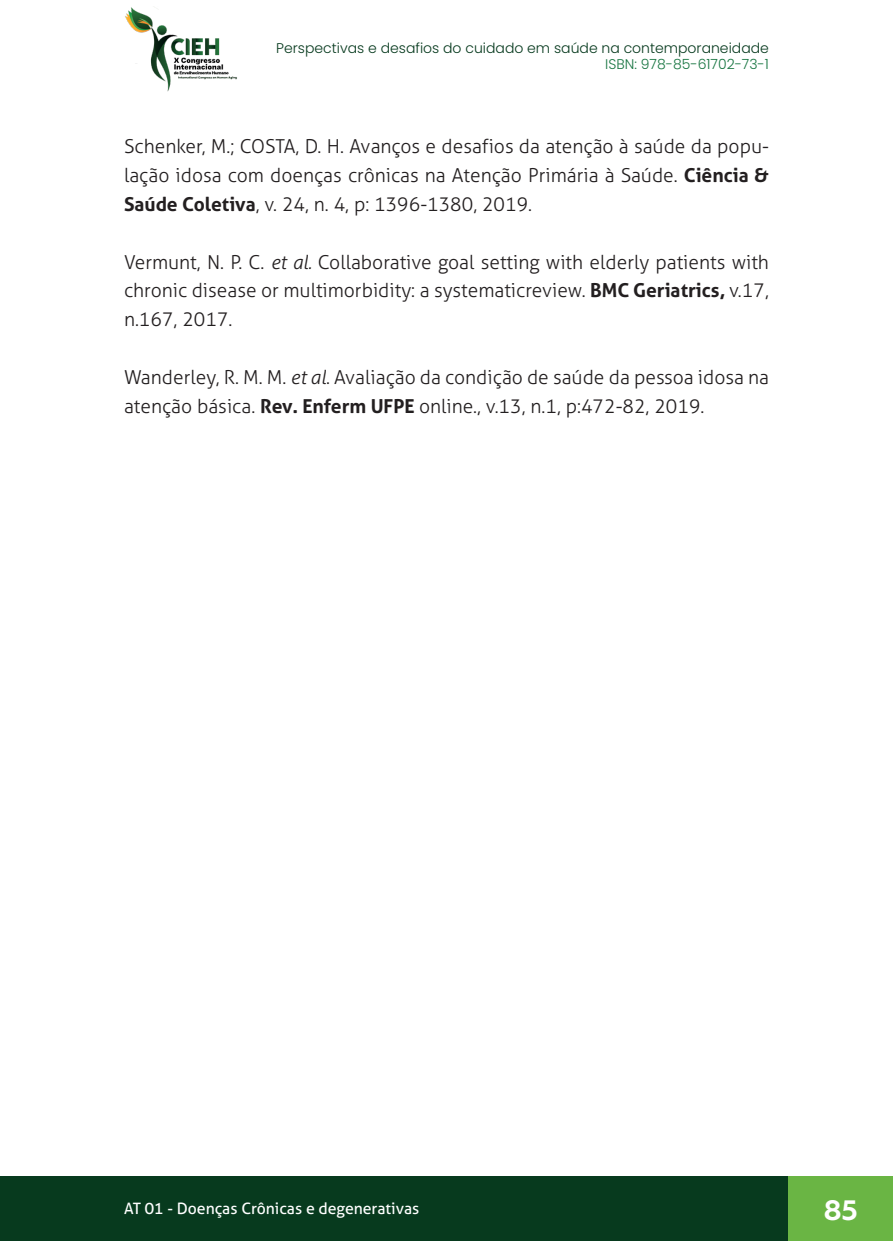
<style>
.page{position:relative;width:893px;height:1241px;background:#fff}
.page>*{position:absolute;margin:0;border:0;box-sizing:border-box;transform-origin:0 0}
.t1{font:700 28px "Geometria";color:#fff}
._12_REFERENCIAS{font:300 19.25px/28.9px "Aller";color:#231f20;text-align:justify}
.t2{font:15.75px "Aller";color:#fff}
.t3{font:300 14px "Poppins";color:#073a1e}
.t4{font:300 14px "Poppins";color:#177541}
.s1{font-weight:700}
.s2{font-style:italic}
</style>
<div class="page">
<div style="left:0;top:1176px;width:893px;height:64px;background:#073a1e"></div>
<div style="left:789px;top:1176px;width:104px;height:64px;background:#6ab544"></div>
<img style="left:125px;top:6px;width:112px;height:86px">
<p class="t3" style="left:276px;top:39px;width:494px">Perspectivas e desafios do cuidado em saúde na contemporaneidade</p>
<p class="t4" style="left:605px;top:56px;width:165px">ISBN: 978-85-61702-73-1</p>
<p class="_12_REFERENCIAS" style="left:124px;top:131px;width:646px">Schenker, M.; COSTA, D. H. Avanços e desafios da atenção à saúde da popu&shy;lação idosa com doenças crônicas na Atenção Primária à Saúde. <span class="s1">Ciência &amp; Saúde Coletiva</span>, v. 24, n. 4, p: 1396-1380, 2019.</p>
<p class="_12_REFERENCIAS" style="left:124px;top:247px;width:646px">Vermunt, N. P. C. <span class="s2">et al.</span> Collaborative goal setting with elderly patients with chronic disease or multimorbidity: a systematicreview. <span class="s1">BMC Geriatrics,</span> v.17, n.167, 2017.</p>
<p class="_12_REFERENCIAS" style="left:124px;top:362px;width:646px">Wanderley, R. M. M. <span class="s2">et al</span>. Avaliação da condição de saúde da pessoa idosa na atenção básica. <span class="s1">Rev. Enferm UFPE</span> online., v.13, n.1, p:472-82, 2019.</p>
<p class="t2" style="left:124px;top:1198px;width:297px">AT 01 - Doenças Crônicas e degenerativas</p>
<h1 class="t1" style="left:824px;top:1192px;width:36px">85</h1>
</div>
